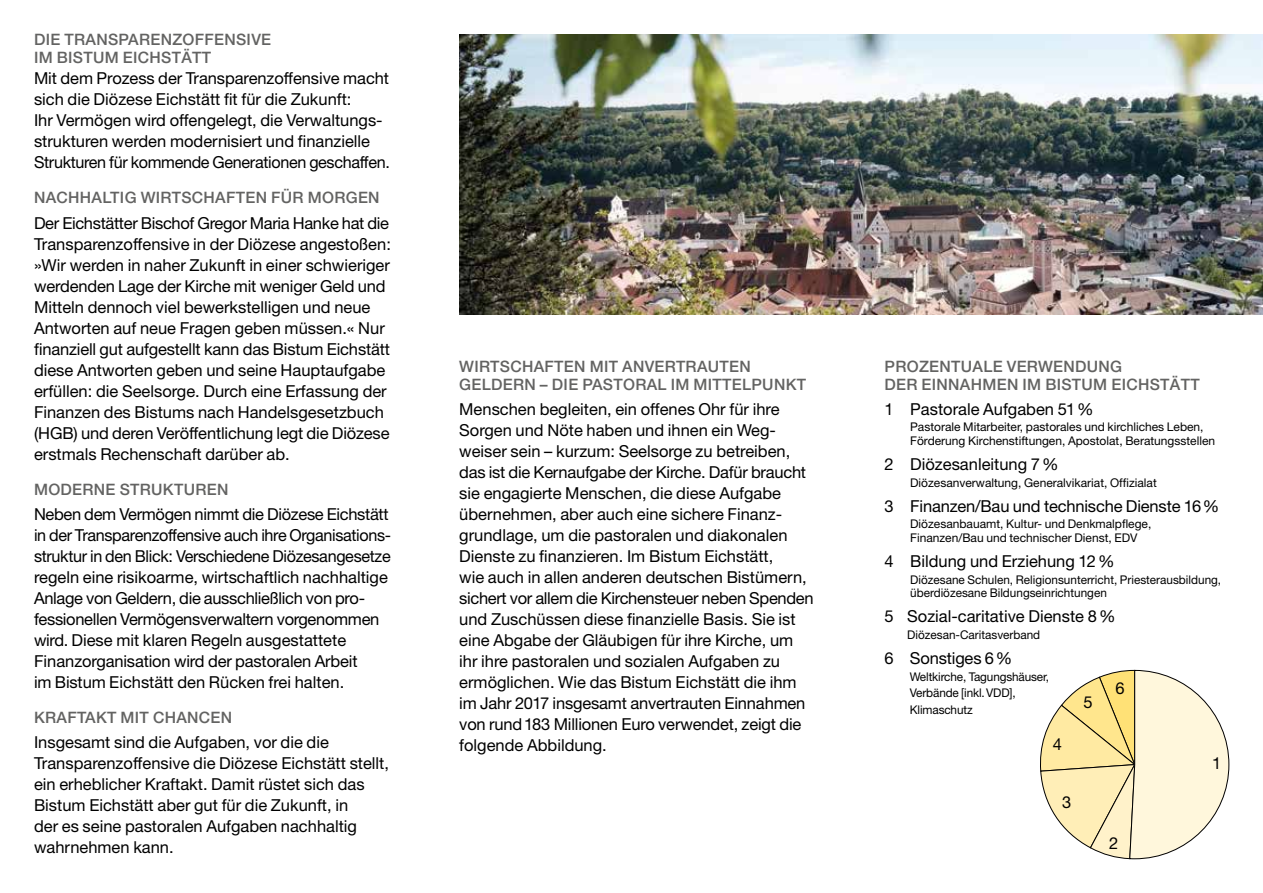
<style>
.page{position:relative;width:1263px;height:893px;background:#fff}
.page>*{position:absolute;margin:0;border:0;box-sizing:border-box;transform-origin:0 0}
.t1{font:16.5px/21px "Helvetica Neue LT";color:#000}
.t2{font:16.5px/21px "Helvetica Neue LT";letter-spacing:-.02em;color:#000}
.t3{font:500 15.75px/18px "Helvetica Neue LT";letter-spacing:.02em;color:#636362}
.t4{font:12px/13.5px "Helvetica Neue LT";color:#000}
</style>
<div class="page">
<img style="left:459px;top:34px;width:804px;height:281px">
<svg style="left:1040px;top:670px;width:189px;height:189px"></svg>
<p class="t3" style="left:34px;top:30px;width:239px">DIE TRANSPARENZOFFENSIVE<br>IM BISTUM EICHSTÄTT</p>
<p class="t1" style="left:34px;top:68px;width:357px">Mit dem Prozess der Transparenzoffensive macht sich die Diözese Eichstätt fit für die Zukunft:<br>Ihr Vermögen wird offengelegt, die Verwaltungs&shy;strukturen werden modernisiert und finanzielle Strukturen für kommende Generationen geschaffen.</p>
<p class="t3" style="left:34px;top:188px;width:347px">NACHHALTIG WIRTSCHAFTEN FÜR MORGEN</p>
<p class="t1" style="left:34px;top:212px;width:358px">Der Eichstätter Bischof Gregor Maria Hanke hat die Transparenzoffensive in der Diözese angestoßen: »Wir werden in naher Zukunft in einer schwieriger werdenden Lage der Kirche mit weniger Geld und Mitteln dennoch viel bewerkstelligen und neue Antworten auf neue Fragen geben müssen.« Nur finanziell gut aufgestellt kann das Bistum Eichstätt diese Antworten geben und seine Hauptaufgabe erfüllen: die Seelsorge. Durch eine Erfassung der Finanzen des Bistums nach Handelsgesetzbuch (HGB) und deren Veröffentlichung legt die Diözese erstmals Rechenschaft darüber ab.</p>
<p class="t3" style="left:34px;top:480px;width:196px">MODERNE STRUKTUREN</p>
<p class="t2" style="left:34px;top:503px;width:359px">Neben dem Vermögen nimmt die Diözese Eichstätt in der Transparenzoffensive auch ihre Organisations&shy;struktur in den Blick: Verschiedene Diözesangesetze regeln eine risikoarme, wirtschaftlich nachhaltige Anlage von Geldern, die ausschließlich von pro&shy;fessionellen Vermögensverwaltern vorgenommen wird. Diese mit klaren Regeln ausgestattete Finanzorganisation wird der pastoralen Arbeit<br>im Bistum Eichstätt den Rücken frei halten.</p>
<p class="t3" style="left:34px;top:708px;width:200px">KRAFTAKT MIT CHANCEN</p>
<p class="t1" style="left:34px;top:731px;width:357px">Insgesamt sind die Aufgaben, vor die die Transparenzoffensive die Diözese Eichstätt stellt, ein erheblicher Kraftakt. Damit rüstet sich das Bistum Eichstätt aber gut für die Zukunft, in<br>der es seine pastoralen Aufgaben nachhaltig wahrnehmen kann.</p>
<p class="t3" style="left:459px;top:357px;width:348px">WIRTSCHAFTEN MIT ANVERTRAUTEN<br>GELDERN – DIE PASTORAL IM MITTELPUNKT</p>
<p class="t1" style="left:459px;top:398px;width:356px">Menschen begleiten, ein offenes Ohr für ihre Sorgen und Nöte haben und ihnen ein Weg&shy;weiser sein – kurzum: Seelsorge zu betreiben, das ist die Kernaufgabe der Kirche. Dafür braucht sie engagierte Menschen, die diese Aufgabe übernehmen, aber auch eine sichere Finanz&shy;grundlage, um die pastoralen und diakonalen Dienste zu finanzieren. Im Bistum Eichstätt,<br>wie auch in allen anderen deutschen Bistümern, sichert vor allem die Kirchensteuer neben Spenden und Zuschüssen diese finanzielle Basis. Sie ist eine Abgabe der Gläubigen für ihre Kirche, um ihr ihre pastoralen und sozialen Aufgaben zu ermöglichen. Wie das Bistum Eichstätt die ihm im Jahr 2017 insgesamt anvertrauten Einnahmen von rund183 Millionen Euro verwendet, zeigt die folgende Abbildung.</p>
<p class="t3" style="left:884px;top:357px;width:317px">PROZENTUALE VERWENDUNG<br>DER EINNAHMEN IM BISTUM EICHSTÄTT</p>
<p class="t1" style="left:884px;top:398px;width:211px">1 Pastorale Aufgaben 51%</p>
<p class="t4" style="left:910px;top:420px;width:306px">Pastorale Mitarbeiter, pastorales und kirchliches Leben,<br>Förderung Kirchenstiftungen, Apostolat, Beratungsstellen</p>
<p class="t1" style="left:884px;top:453px;width:176px">2 Diözesanleitung 7%</p>
<p class="t4" style="left:910px;top:475px;width:248px">Diözesanverwaltung, Generalvikariat, Offizialat</p>
<p class="t1" style="left:884px;top:495px;width:336px">3 Finanzen/Bau und technische Dienste 16%</p>
<p class="t4" style="left:910px;top:517px;width:243px">Diözesanbauamt, Kultur- und Denkmalpflege,<br>Finanzen/Bau und technischer Dienst, EDV</p>
<p class="t1" style="left:884px;top:550px;width:232px">4 Bildung und Erziehung 12%</p>
<p class="t4" style="left:910px;top:572px;width:312px">Diözesane Schulen, Religionsunterricht, Priesterausbildung, überdiözesane Bildungseinrichtungen</p>
<p class="t1" style="left:884px;top:606px;width:232px">5 Sozial-caritative Dienste 8%</p>
<p class="t4" style="left:907px;top:628px;width:135px">Diözesan-Caritasverband</p>
<p class="t1" style="left:884px;top:647px;width:129px">6 Sonstiges 6%</p>
<p class="t4" style="left:910px;top:668px;width:141px;line-height:16.5px">Weltkirche, Tagungshäuser,<br>Verbände [inkl.VDD],<br>Klimaschutz</p>
<p class="t1" style="left:1115px;top:677px;width:11px">6</p>
<p class="t1" style="left:1083px;top:692px;width:11px">5</p>
<p class="t1" style="left:1053px;top:733px;width:11px">4</p>
<p class="t1" style="left:1062px;top:792px;width:11px">3</p>
<p class="t1" style="left:1109px;top:832px;width:11px">2</p>
<p class="t1" style="left:1212px;top:752px;width:11px">1</p>
</div>
